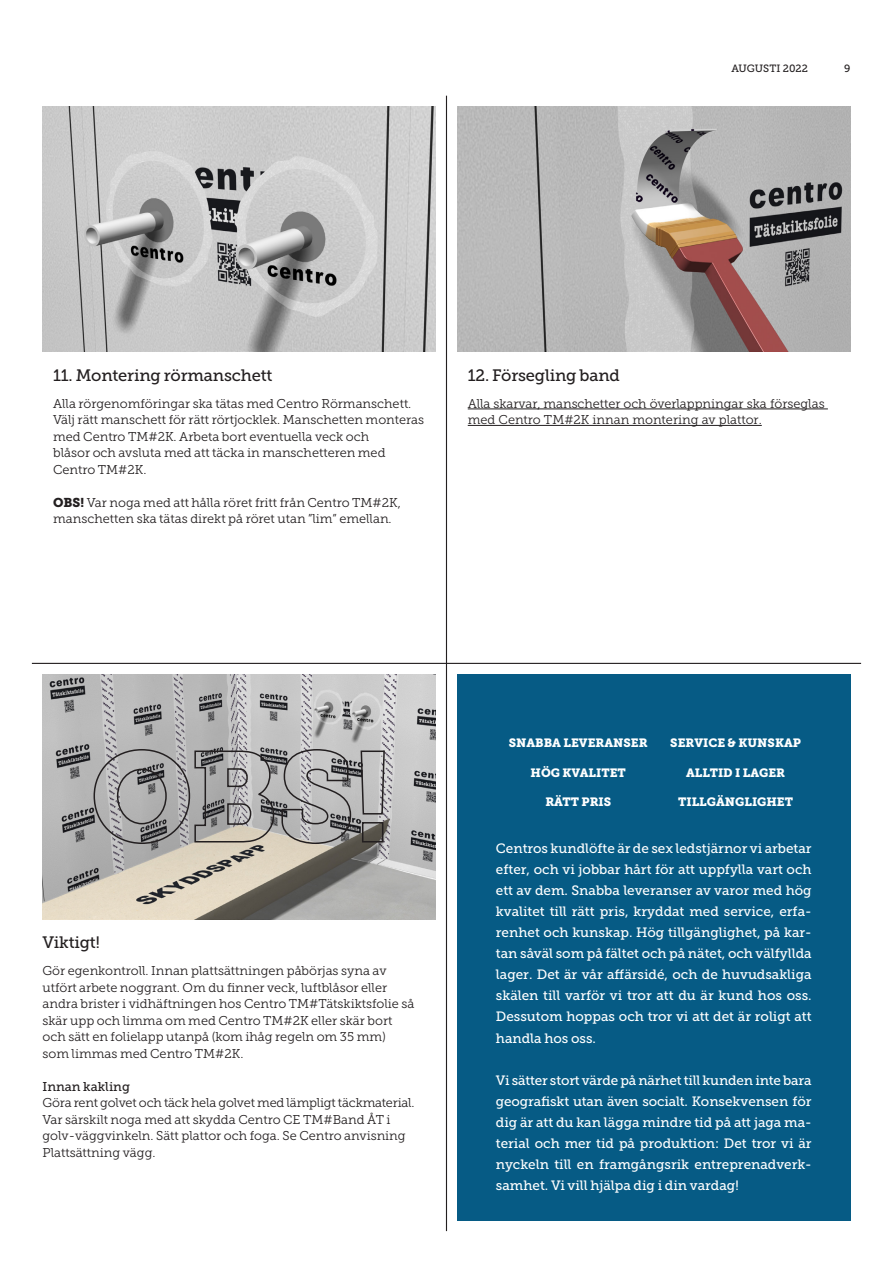
<style>
.page{position:relative;width:893px;height:1263px;background:#fff}
.page>*{position:absolute;margin:0;border:0;box-sizing:border-box;transform-origin:0 0}
.t1{font:16.5px "Museo Slab 500";letter-spacing:-.01em;color:#231f20}
.t2{font:13.5px/21px "Museo Slab 500";color:#fff;text-align:justify}
.t3{font:12.75px/16.5px "Museo Slab 300";color:#231f20}
.t4{font:12.75px "Museo Slab 500";color:#231f20}
.t5{font:12px "Museo Slab 900";color:#fff}
.t6{font:10.5px "Museo Slab 500";color:#231f20}
.s1{font-family:"Museo Slab 900"}
</style>
<div class="page">
<hr style="left:446px;top:96px;width:1px;height:1135px;background:#231f20">
<hr style="left:32px;top:663px;width:829px;height:1px;background:#231f20">
<img style="left:457px;top:106px;width:393px;height:245px">
<hr style="left:468px;top:409px;width:360px;height:1px;background:#231f20">
<hr style="left:468px;top:425px;width:294px;height:1px;background:#231f20">
<img style="left:43px;top:106px;width:393px;height:245px">
<img style="left:43px;top:674px;width:393px;height:245px">
<svg style="left:93px;top:748px;width:293px;height:97px;background:#9f9e9e"></svg>
<div style="left:457px;top:674px;width:393px;height:546px;background:#065b85"></div>
<p class="t6" style="left:731px;top:62px;width:78px">AUGUSTI 2022</p>
<p class="t6" style="left:844px;top:62px;width:8px">9</p>
<p class="t1" style="left:53px;top:366px;width:221px">11. Montering rörmanschett</p>
<p class="t3" style="left:53px;top:395px;width:372px">Alla rörgenomföringar ska tätas med Centro Rörmanschett.<br>Välj rätt manschett för rätt rörtjocklek. Manschetten monteras med Centro TM#2K. Arbeta bort eventuella veck och<br>blåsor och avsluta med att täcka in manschetteren med Centro TM#2K.</p>
<p class="t3" style="left:53px;top:494px;width:349px"><span class="s1">OBS!</span> Var noga med att hålla röret fritt från Centro TM#2K, manschetten ska tätas direkt på röret utan ”lim” emellan.</p>
<p class="t1" style="left:468px;top:366px;width:154px">12. Försegling band</p>
<p class="t3" style="left:468px;top:395px;width:358px">Alla skarvar, manschetter och överlappningar ska förseglas med Centro TM#2K innan montering av plattor.</p>
<p class="t1" style="left:43px;top:933px;width:59px">Viktigt!</p>
<p class="t3" style="left:43px;top:963px;width:373px">Gör egenkontroll. Innan plattsättningen påbörjas syna av utfört arbete noggrant. Om du finner veck, luftblåsor eller andra brister i vidhäftningen hos Centro TM#Tätskiktsfolie så skär upp och limma om med Centro TM#2K eller skär bort och sätt en folielapp utanpå (kom ihåg regeln om 35 mm) som limmas med Centro TM#2K.</p>
<p class="t4" style="left:43px;top:1079px;width:89px">Innan kakling</p>
<p class="t3" style="left:43px;top:1095px;width:374px">Göra rent golvet och täck hela golvet med lämpligt täckmaterial.<br>Var särskilt noga med att skydda Centro CE TM#Band ÅT i golv-väggvinkeln. Sätt plattor och foga. Se Centro anvisning Plattsättning vägg.</p>
<p class="t5" style="left:509px;top:736px;width:140px">SNABBA LEVERANSER</p>
<p class="t5" style="left:531px;top:765px;width:97px">HÖG KVALITET</p>
<p class="t5" style="left:545px;top:795px;width:67px">RÄTT PRIS</p>
<p class="t5" style="left:670px;top:736px;width:132px">SERVICE &amp; KUNSKAP</p>
<p class="t5" style="left:686px;top:765px;width:100px">ALLTID I LAGER</p>
<p class="t5" style="left:678px;top:795px;width:117px">TILLGÄNGLIGHET</p>
<p class="t2" style="left:496px;top:838px;width:317px">Centros kundlöfte är de sex ledstjärnor vi arbetar efter, och vi jobbar hårt för att uppfylla vart och ett av dem. Snabba leveranser av varor med hög kvalitet till rätt pris, kryddat med service, erfa&shy;renhet och kunskap. Hög tillgänglighet, på kar&shy;tan såväl som på fältet och på nätet, och välfyllda lager. Det är vår affärsidé, och de huvudsakliga skälen till varför vi tror att du är kund hos oss.<br>Dessutom hoppas och tror vi att det är roligt att handla hos oss.</p>
<p class="t2" style="left:496px;top:1069px;width:317px">Vi sätter stort värde på närhet till kunden inte bara geografiskt utan även socialt. Konsekvensen för dig är att du kan lägga mindre tid på att jaga ma&shy;terial och mer tid på produktion: Det tror vi är nyckeln till en framgångsrik entreprenadverk&shy;samhet. Vi vill hjälpa dig i din vardag!</p>
</div>
